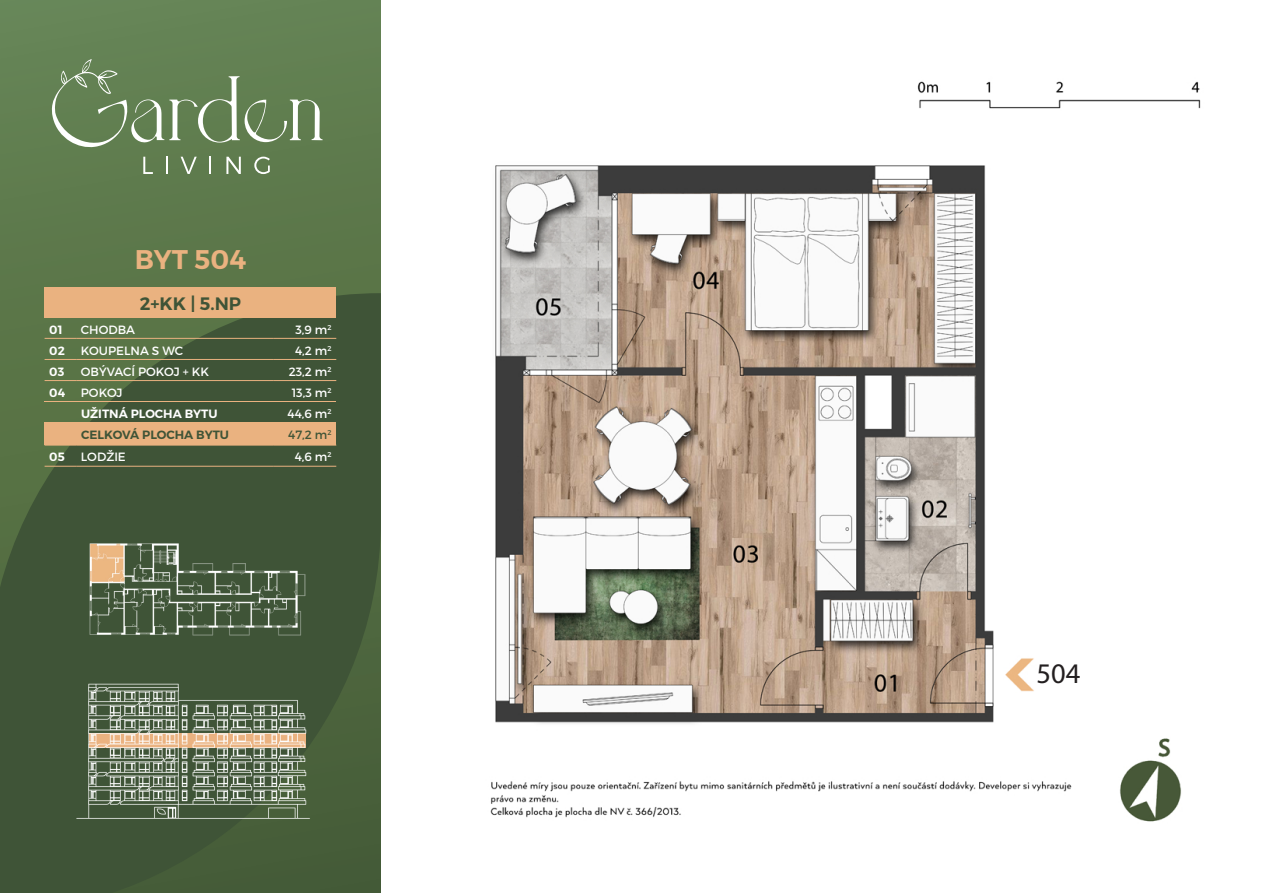
<style>
.page{position:relative;width:1263px;height:893px;background:#fff}
.page>*{position:absolute;margin:0;border:0;box-sizing:border-box;transform-origin:0 0}
.t1{font:28.5px "Myriad Pro";color:#231f20}
.t2{font:600 27px "Montserrat";color:#eab280}
.t3{font:600 18px "Montserrat";color:#3f5437}
.t4{font:12px "Montserrat";color:#fff}
.t5{font:600 12px "Montserrat";color:#fff}
.t6{font:600 12px "Montserrat";color:#3f5437}
.t7{font:12px "Montserrat";color:#3f5437}
</style>
<div class="page">
<div style="left:0;top:0;width:381px;height:893px;background:#5e7b4d"></div>
<svg style="left:0;top:293px;width:381px;height:600px;fill:#3f5437"></svg>
<svg style="left:51px;top:59px;width:272px;height:89px"></svg>
<svg style="left:143px;top:157px;width:10px;height:17px"></svg>
<svg style="left:166px;top:157px;width:2px;height:17px"></svg>
<svg style="left:181px;top:157px;width:16px;height:17px"></svg>
<svg style="left:209px;top:157px;width:2px;height:17px"></svg>
<svg style="left:226px;top:157px;width:15px;height:17px"></svg>
<svg style="left:254px;top:157px;width:16px;height:17px"></svg>
<div style="left:45px;top:287px;width:291px;height:30px;background:#eab280"></div>
<div style="left:45px;top:423px;width:291px;height:22px;background:#eab280"></div>
<hr style="left:45px;top:338px;width:31px;height:1px;background:#eab280">
<hr style="left:76px;top:338px;width:197px;height:1px;background:#eab280">
<hr style="left:273px;top:338px;width:63px;height:1px;background:#eab280">
<hr style="left:45px;top:359px;width:31px;height:1px;background:#eab280">
<hr style="left:76px;top:359px;width:197px;height:1px;background:#eab280">
<hr style="left:273px;top:359px;width:63px;height:1px;background:#eab280">
<hr style="left:45px;top:380px;width:31px;height:1px;background:#eab280">
<hr style="left:76px;top:380px;width:197px;height:1px;background:#eab280">
<hr style="left:273px;top:380px;width:63px;height:1px;background:#eab280">
<hr style="left:45px;top:445px;width:31px;height:1px;background:#eab280">
<hr style="left:76px;top:445px;width:197px;height:1px;background:#eab280">
<hr style="left:273px;top:445px;width:63px;height:1px;background:#eab280">
<hr style="left:45px;top:466px;width:31px;height:1px;background:#eab280">
<hr style="left:76px;top:466px;width:197px;height:1px;background:#eab280">
<hr style="left:273px;top:466px;width:63px;height:1px;background:#eab280">
<img style="left:495px;top:165px;width:539px;height:559px">
<img style="left:917px;top:81px;width:284px;height:28px">
<img style="left:490px;top:781px;width:582px;height:37px">
<img style="left:1120px;top:738px;width:61px;height:84px">
<img style="left:66px;top:520px;width:250px;height:142px">
<img style="left:45px;top:678px;width:297px;height:142px">
<hr style="left:45px;top:401px;width:291px;height:1px;background:#eab280">
<p class="t2" style="left:135px;top:242px;width:113px">BYT 504</p>
<p class="t3" style="left:140px;top:292px;width:103px">2+KK | 5.NP</p>
<p class="t5" style="left:49px;top:322px;width:15px">01</p>
<p class="t4" style="left:81px;top:322px;width:56px">CHODBA</p>
<p class="t4" style="left:295px;top:322px;width:38px">3,9 m<sup>2</sup></p>
<p class="t5" style="left:49px;top:343px;width:17px">02</p>
<p class="t4" style="left:81px;top:343px;width:104px">KOUPELNA S WC</p>
<p class="t4" style="left:295px;top:343px;width:38px">4,2 m<sup>2</sup></p>
<p class="t5" style="left:49px;top:364px;width:17px">03</p>
<p class="t4" style="left:81px;top:364px;width:130px">OBÝVACÍ POKOJ + KK</p>
<p class="t4" style="left:289px;top:364px;width:44px">23,2 m<sup>2</sup></p>
<p class="t5" style="left:49px;top:385px;width:17px">04</p>
<p class="t4" style="left:81px;top:385px;width:43px">POKOJ</p>
<p class="t4" style="left:292px;top:385px;width:41px">13,3 m<sup>2</sup></p>
<p class="t5" style="left:81px;top:406px;width:138px">UŽITNÁ PLOCHA BYTU</p>
<p class="t4" style="left:287px;top:406px;width:46px">44,6 m<sup>2</sup></p>
<p class="t6" style="left:81px;top:427px;width:149px">CELKOVÁ PLOCHA BYTU</p>
<p class="t7" style="left:288px;top:427px;width:45px">47,2 m<sup>2</sup></p>
<p class="t5" style="left:49px;top:450px;width:17px">05</p>
<p class="t4" style="left:81px;top:450px;width:46px">LODŽIE</p>
<p class="t4" style="left:295px;top:450px;width:38px">4,6 m<sup>2</sup></p>
<p class="t1" style="left:1036px;top:656px;width:45px">504</p>
</div>
